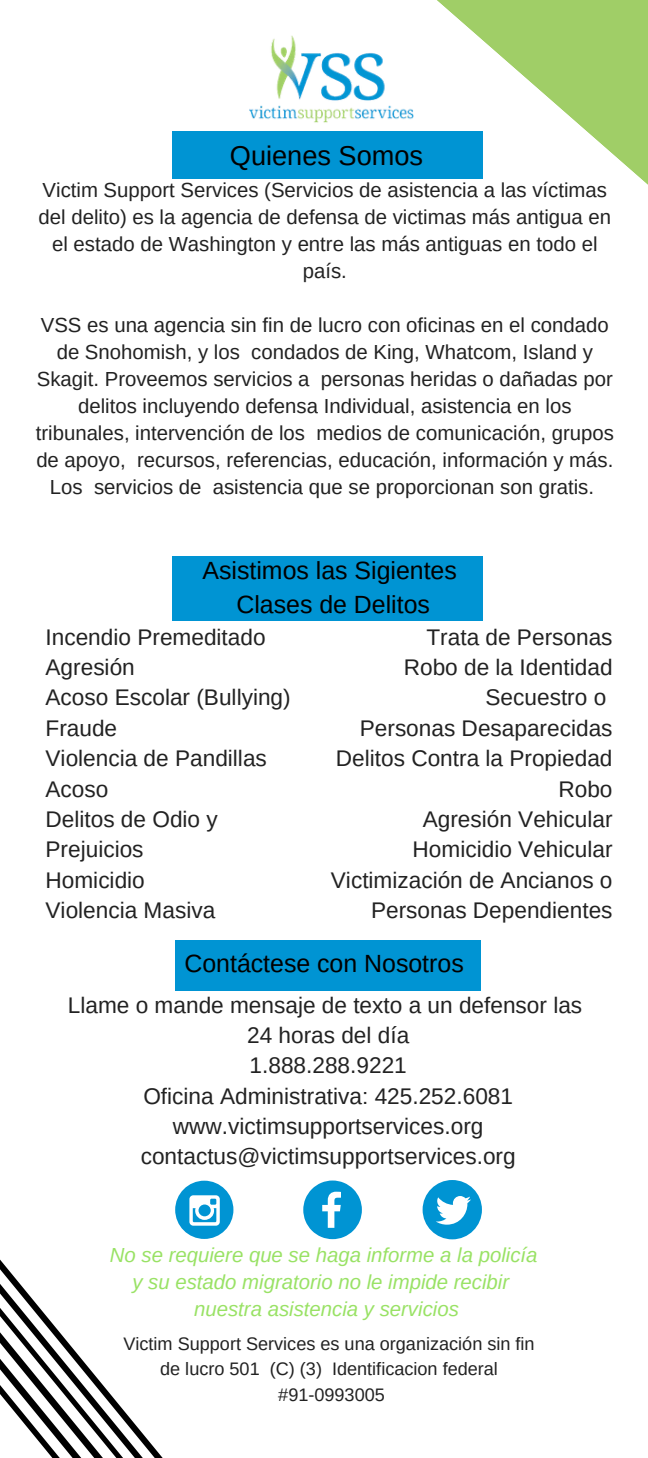
<style>
.page{position:relative;width:648px;height:1458px;background:#fff}
.page>*{position:absolute;margin:0;border:0;box-sizing:border-box;transform-origin:0 0}
.t1{font:27.22px "Arimo";color:#000}
.t2{font:24.97px/33.8px "Arimo";color:#000;text-align:center}
.t3{font:22.72px/30.4px "Arimo";color:#222}
.t4{font:20.47px/27px "Arimo";color:#222;text-align:center}
.t5{font:italic 20.47px/27px "Arimo";color:#99e265;text-align:center}
.t6{font:18px/25.2px "Arimo";color:#222;text-align:center}
</style>
<div class="page">
<svg style="left:436px;top:0;width:212px;height:185px;fill:#a0ce67"></svg>
<div style="left:172px;top:132px;width:311px;height:47px;background:#0094d3"></div>
<div style="left:172px;top:557px;width:311px;height:64px;background:#0094d3"></div>
<div style="left:176px;top:940px;width:305px;height:51px;background:#0094d3"></div>
<svg style="left:0;top:1259px;width:163px;height:199px"></svg>
<div style="left:423px;top:1180px;width:59px;height:59px;background:#0094d3;border-radius:50%"></div>
<svg style="left:436px;top:1196px;width:35px;height:29px"></svg>
<svg style="left:303px;top:1181px;width:59px;height:58px"></svg>
<div style="left:175px;top:1181px;width:58px;height:58px;background:#0094d3;border-radius:50%"></div>
<svg style="left:189px;top:1195px;width:31px;height:31px"></svg>
<img style="left:250px;top:35px;width:163px;height:88px">
<h1 class="t1" style="left:230px;top:141px;width:195px">Quienes Somos</h1>
<p class="t4" style="left:39px;top:177px;width:574px">Victim Support Services (Servicios de asistencia a las víctimas del delito) es la agencia de defensa de victimas más antigua en el estado de Washington y entre las más antiguas en todo el país.</p>
<p class="t4" style="left:36px;top:312px;width:580px">VSS es una agencia sin fin de lucro con oficinas en el condado de Snohomish, y los condados de King, Whatcom, Island y Skagit. Proveemos servicios a personas heridas o dañadas por delitos incluyendo defensa Individual, asistencia en los tribunales, intervención de los medios de comunicación, grupos de apoyo, recursos, referencias, educación, información y más.<br>Los servicios de asistencia que se proporcionan son gratis.</p>
<p class="t2" style="left:203px;top:553px;width:256px">Asistimos las Sigientes<br>Clases de Delitos</p>
<p class="t3" style="left:46px;top:622px;width:247px">Incendio Premeditado<br>Agresión<br>Acoso Escolar (Bullying)<br>Fraude<br>Violencia de Pandillas<br>Acoso<br>Delitos de Odio y<br>Prejuicios<br>Homicidio<br>Violencia Masiva</p>
<p class="t3" style="left:331px;top:622px;width:283px;text-align:right">Trata de Personas<br>Robo de la Identidad<br>Secuestro o<br>Personas Desaparecidas<br>Delitos Contra la Propiedad<br>Robo<br>Agresión Vehicular<br>Homicidio Vehicular<br>Victimización de Ancianos o<br>Personas Dependientes</p>
<p class="t2" style="left:184px;top:946px;width:281px">Contáctese con Nosotros</p>
<p class="t3" style="left:68px;top:989px;width:516px;text-align:center">Llame o mande mensaje de texto a un defensor las<br>24 horas del día<br>1.888.288.9221<br>Oficina Administrativa: 425.252.6081 www.victimsupportservices.org contactus@victimsupportservices.org</p>
<p class="t5" style="left:110px;top:1242px;width:429px">No se requiere que se haga informe a la policía y su estado migratorio no le impide recibir nuestra asistencia y servicios</p>
<p class="t6" style="left:123px;top:1331px;width:413px">Victim Support Services es una organización sin fin de lucro 501 (C) (3) Identificacion federal #91-0993005</p>
</div>
